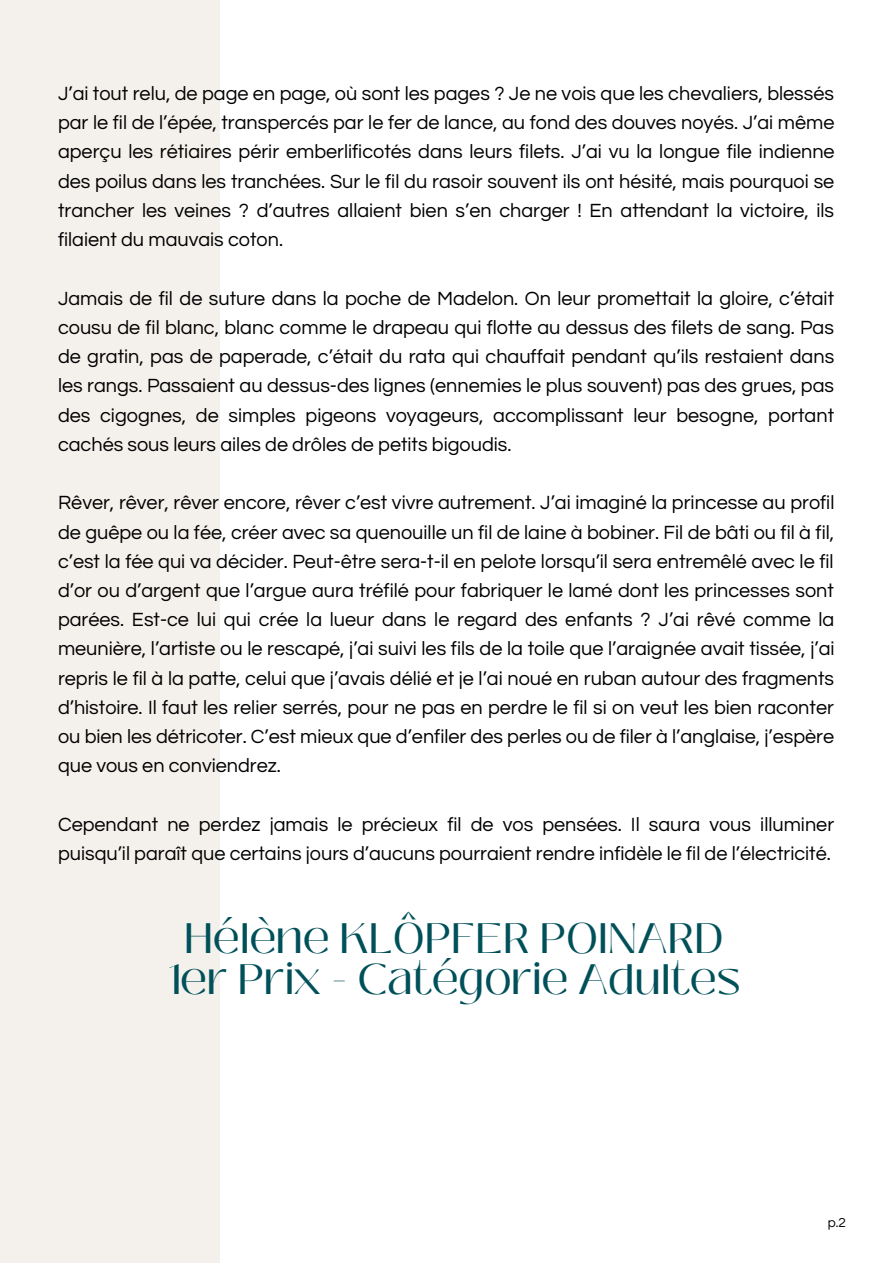
<style>
.page{position:relative;width:893px;height:1264px;background:#fff}
.page>*{position:absolute;margin:0;border:0;box-sizing:border-box;transform-origin:0 0}
.t1{font:42.45px/41.5px "Black Mango";color:#005059;text-align:center}
.t2{font:19.8px/29.2px "Questrial";color:#000;text-align:justify}
.t3{font:13.5px "Questrial";color:#000}
</style>
<div class="page">
<div style="left:0;top:0;width:219px;height:1262px;background:#f4f0ec"></div>
<p class="t2" style="left:58px;top:79px;width:778px">J’ai tout relu, de page en page, où sont les pages ? Je ne vois que les chevaliers, blessés par le fil de l’épée, transpercés par le fer de lance, au fond des douves noyés. J’ai même aperçu les rétiaires périr emberlificotés dans leurs filets. J’ai vu la longue file indienne des poilus dans les tranchées. Sur le fil du rasoir souvent ils ont hésité, mais pourquoi se trancher les veines ? d’autres allaient bien s’en charger ! En attendant la victoire, ils filaient du mauvais coton.</p>
<p class="t2" style="left:58px;top:284px;width:777px">Jamais de fil de suture dans la poche de Madelon. On leur promettait la gloire, c’était cousu de fil blanc, blanc comme le drapeau qui flotte au dessus des filets de sang. Pas de gratin, pas de paperade, c’était du rata qui chauffait pendant qu’ils restaient dans les rangs. Passaient au dessus-des lignes (ennemies le plus souvent) pas des grues, pas des cigognes, de simples pigeons voyageurs, accomplissant leur besogne, portant cachés sous leurs ailes de drôles de petits bigoudis.</p>
<p class="t2" style="left:58px;top:488px;width:778px">Rêver, rêver, rêver encore, rêver c’est vivre autrement. J’ai imaginé la princesse au profil de guêpe ou la fée, créer avec sa quenouille un fil de laine à bobiner. Fil de bâti ou fil à fil, c’est la fée qui va décider. Peut-être sera-t-il en pelote lorsqu’il sera entremêlé avec le fil d’or ou d’argent que l’argue aura tréfilé pour fabriquer le lamé dont les princesses sont parées. Est-ce lui qui crée la lueur dans le regard des enfants ? J’ai rêvé comme la meunière, l’artiste ou le rescapé, j’ai suivi les fils de la toile que l’araignée avait tissée, j’ai repris le fil à la patte, celui que j’avais délié et je l’ai noué en ruban autour des fragments d’histoire. Il faut les relier serrés, pour ne pas en perdre le fil si on veut les bien raconter ou bien les détricoter. C’est mieux que d’enfiler des perles ou de filer à l’anglaise, j’espère que vous en conviendrez.</p>
<p class="t2" style="left:58px;top:810px;width:777px">Cependant ne perdez jamais le précieux fil de vos pensées. Il saura vous illuminer puisqu’il paraît que certains jours d’aucuns pourraient rendre infidèle le fil de l’électricité.</p>
<h1 class="t1" style="left:168px;top:917px;width:574px">Hélène KLÔPFER POINARD<br>1er Prix - Catégorie Adultes</h1>
<p class="t3" style="left:827px;top:1215px;width:20px">p.2</p>
</div>
